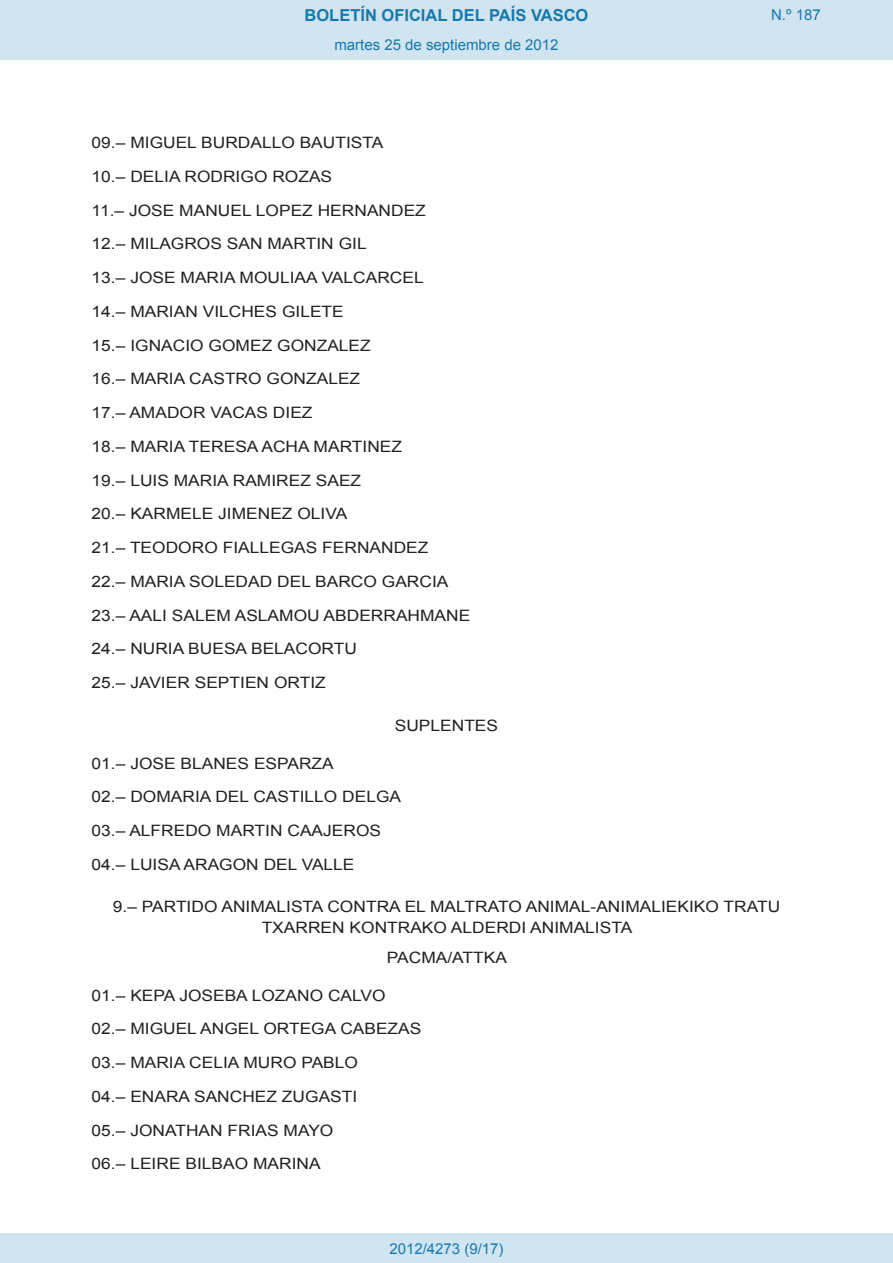
<style>
.page{position:relative;width:893px;height:1263px;background:#fff}
.page>*{position:absolute;margin:0;border:0;box-sizing:border-box;transform-origin:0 0}
.t1{font:700 16.5px "Arial";color:#1879ad}
.BOPVDetalle{font:15.6px "Arial";color:#231f20;scale:1.11 1}
.BOPVClaveSin{font:15.6px/21px "Arial";color:#231f20;text-align:center;scale:1.11 1}
.BOPVClave{font:15.6px "Arial";color:#231f20;scale:1.11 1}
.Paginacion_Centro{font:15px "Arial";color:#1879ad}
</style>
<div class="page">
<div style="left:0;top:0;width:893px;height:60px;background:#d0e5f0"></div>
<div style="left:0;top:1233px;width:893px;height:30px;background:#d0e5f0"></div>
<p class="t1" style="left:305px;top:4px;width:285px">BOLETÍN OFICIAL DEL PAÍS VASCO</p>
<p class="Paginacion_Centro" style="left:334px;top:35px;width:226px">martes 25 de septiembre de 2012</p>
<p class="Paginacion_Centro" style="left:771px;top:5px;width:51px">N.º 187</p>
<p class="BOPVDetalle" style="left:92px;top:132px;width:264px">09.– MIGUEL BURDALLO BAUTISTA</p>
<p class="BOPVDetalle" style="left:92px;top:166px;width:218px">10.– DELIA RODRIGO ROZAS</p>
<p class="BOPVDetalle" style="left:92px;top:200px;width:303px">11.– JOSE MANUEL LOPEZ HERNANDEZ</p>
<p class="BOPVDetalle" style="left:92px;top:234px;width:249px">12.– MILAGROS SAN MARTIN GIL</p>
<p class="BOPVDetalle" style="left:92px;top:267px;width:301px">13.– JOSE MARIA MOULIAA VALCARCEL</p>
<p class="BOPVDetalle" style="left:92px;top:301px;width:229px">14.– MARIAN VILCHES GILETE</p>
<p class="BOPVDetalle" style="left:92px;top:335px;width:253px">15.– IGNACIO GOMEZ GONZALEZ</p>
<p class="BOPVDetalle" style="left:92px;top:369px;width:243px">16.– MARIA CASTRO GONZALEZ</p>
<p class="BOPVDetalle" style="left:92px;top:402px;width:201px">17.– AMADOR VACAS DIEZ</p>
<p class="BOPVDetalle" style="left:92px;top:436px;width:281px">18.– MARIA TERESA ACHA MARTINEZ</p>
<p class="BOPVDetalle" style="left:92px;top:470px;width:244px">19.– LUIS MARIA RAMIREZ SAEZ</p>
<p class="BOPVDetalle" style="left:92px;top:504px;width:232px">20.– KARMELE JIMENEZ OLIVA</p>
<p class="BOPVDetalle" style="left:92px;top:537px;width:305px">21.– TEODORO FIALLEGAS FERNANDEZ</p>
<p class="BOPVDetalle" style="left:92px;top:571px;width:323px">22.– MARIA SOLEDAD DEL BARCO GARCIA</p>
<p class="BOPVDetalle" style="left:92px;top:605px;width:343px">23.– AALI SALEM ASLAMOU ABDERRAHMANE</p>
<p class="BOPVDetalle" style="left:92px;top:639px;width:241px">24.– NURIA BUESA BELACORTU</p>
<p class="BOPVDetalle" style="left:92px;top:672px;width:212px">25.– JAVIER SEPTIEN ORTIZ</p>
<p class="BOPVClave" style="left:395px;top:715px;width:95px">SUPLENTES</p>
<p class="BOPVDetalle" style="left:92px;top:753px;width:220px">01.– JOSE BLANES ESPARZA</p>
<p class="BOPVDetalle" style="left:92px;top:787px;width:280px">02.– DOMARIA DEL CASTILLO DELGA</p>
<p class="BOPVDetalle" style="left:92px;top:820px;width:262px">03.– ALFREDO MARTIN CAAJEROS</p>
<p class="BOPVDetalle" style="left:92px;top:854px;width:238px">04.– LUISA ARAGON DEL VALLE</p>
<p class="BOPVClaveSin" style="left:113px;top:896px;width:603px">9.– PARTIDO ANIMALISTA CONTRA EL MALTRATO ANIMAL-ANIMALIEKIKO TRATU<br>TXARREN KONTRAKO ALDERDI ANIMALISTA</p>
<p class="BOPVClave" style="left:387px;top:947px;width:110px">PACMA/ATTKA</p>
<p class="BOPVDetalle" style="left:92px;top:985px;width:266px">01.– KEPA JOSEBA LOZANO CALVO</p>
<p class="BOPVDetalle" style="left:92px;top:1019px;width:299px">02.– MIGUEL ANGEL ORTEGA CABEZAS</p>
<p class="BOPVDetalle" style="left:92px;top:1052px;width:241px">03.– MARIA CELIA MURO PABLO</p>
<p class="BOPVDetalle" style="left:92px;top:1086px;width:241px">04.– ENARA SANCHEZ ZUGASTI</p>
<p class="BOPVDetalle" style="left:92px;top:1120px;width:219px">05.– JONATHAN FRIAS MAYO</p>
<p class="BOPVDetalle" style="left:92px;top:1154px;width:208px">06.– LEIRE BILBAO MARINA</p>
<p class="Paginacion_Centro" style="left:389px;top:1238px;width:116px">2012/4273 (9/17)</p>
</div>
